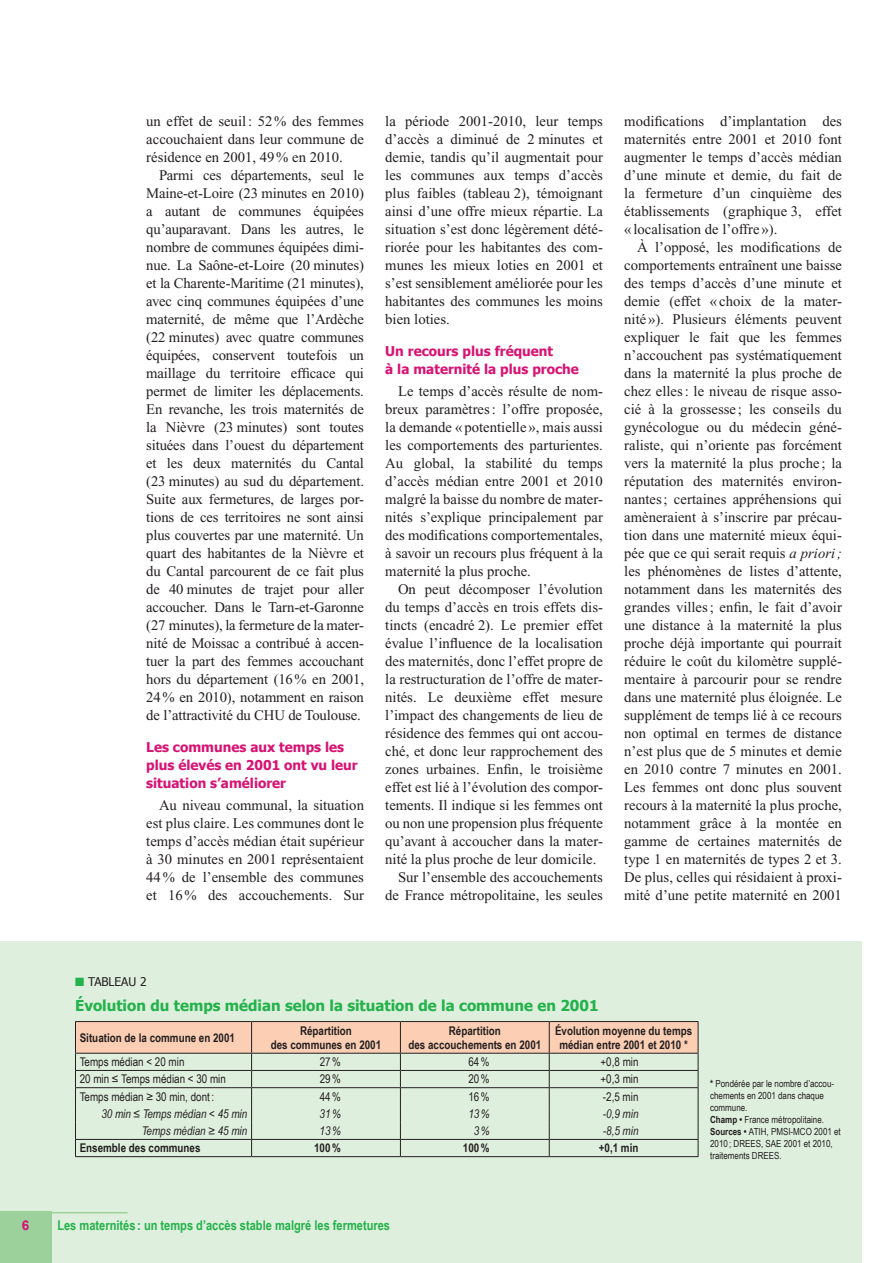
<style>
.page{position:relative;width:893px;height:1263px;background:#fff}
.page>*{position:absolute;margin:0;border:0;box-sizing:border-box;transform-origin:0 0}
.t1{font:700 15px "Tahoma";color:#23b24b}
.t2{font:14.7px/18px "Times New Roman";color:#231f20;text-align:justify}
.t3{font:700 13.5px/18px "Tahoma";color:#d81273}
.t4{font:700 13.5px "Arial Narrow";color:#23b24b}
.t5{font:700 13.5px "Arial";color:#d81273}
.t6{font:700 12px/14.4px "Arial Narrow";color:#231f20;text-align:center}
.t7{font:12px "Arial Narrow";color:#231f20}
.t8{font:italic 12px "Arial Narrow";color:#231f20}
.t9{font:12px "Tahoma";color:#231f20}
.t10{font:9.75px/12px "Arial Narrow";color:#231f20}
.s1{font-style:italic}
.s2{color:#23b24b}
.s3{font-weight:700}
</style>
<div class="page">
<div style="left:0;top:941px;width:861px;height:322px;background:#dfefdd"></div>
<div style="left:0;top:1212px;width:51px;height:51px;background:#9cd19c"></div>
<hr style="left:43px;top:1212px;width:85px;height:1px;background:#9cd19c">
<svg style="left:75px;top:1021px;width:624px;height:135px"></svg>
<hr style="left:75px;top:1156px;width:177px;height:1px;background:#231f20">
<hr style="left:252px;top:1156px;width:148px;height:1px;background:#231f20">
<hr style="left:400px;top:1156px;width:149px;height:1px;background:#231f20">
<hr style="left:549px;top:1156px;width:149px;height:1px;background:#231f20">
<p class="t2" style="left:146px;top:112px;width:219px">un effet de seuil : 52 % des femmes accouchaient dans leur commune de résidence en 2001, 49 % en 2010.</p>
<p class="t2" style="left:146px;top:166px;width:219px;text-indent:13px">Parmi ces départements, seul le Maine-et-Loire (23 minutes en 2010) a autant de communes équipées qu’auparavant. Dans les autres, le nombre de communes équipées dimi&shy;nue. La Saône-et-Loire (20 minutes) et la Charente-Maritime (21 minutes), avec cinq communes équipées d’une maternité, de même que l’Ardèche (22 minutes) avec quatre communes équipées, conservent toutefois un maillage du territoire efficace qui permet de limiter les déplacements.<br>En revanche, les trois maternités de la Nièvre (23 minutes) sont toutes situées dans l’ouest du département et les deux maternités du Cantal (23 minutes) au sud du département.<br>Suite aux fermetures, de larges por&shy;tions de ces territoires ne sont ainsi plus couvertes par une maternité. Un quart des habitantes de la Nièvre et du Cantal parcourent de ce fait plus de 40 minutes de trajet pour aller accoucher. Dans le Tarn-et-Garonne (27 minutes), la fermeture de la mater&shy;nité de Moissac a contribué à accen&shy;tuer la part des femmes accouchant hors du département (16% en 2001, 24% en 2010), notamment en raison de l’attractivité du CHU de Toulouse.</p>
<p class="t3" style="left:146px;top:737px;width:213px">Les communes aux temps les plus élevés en 2001 ont vu leur situation s’améliorer</p>
<p class="t2" style="left:146px;top:796px;width:219px;text-indent:13px">Au niveau communal, la situation est plus claire. Les communes dont le temps d’accès médian était supérieur à 30 minutes en 2001 représentaient 44 % de l’ensemble des communes et 16 % des accouchements. Sur</p>
<p class="t2" style="left:385px;top:112px;width:219px">la période 2001-2010, leur temps d’accès a diminué de 2 minutes et demie, tandis qu’il augmentait pour les communes aux temps d’accès plus faibles (tableau 2), témoignant ainsi d’une offre mieux répartie. La situation s’est donc légèrement dété&shy;riorée pour les habitantes des com&shy;munes les mieux loties en 2001 et s’est sensiblement améliorée pour les habitantes des communes les moins bien loties.</p>
<p class="t3" style="left:385px;top:341px;width:195px">Un recours plus fréquent<br>à la maternité la plus proche</p>
<p class="t2" style="left:385px;top:382px;width:219px;text-indent:13px">Le temps d’accès résulte de nom&shy;breux paramètres : l’offre proposée, la demande « potentielle », mais aussi les comportements des parturientes.<br>Au global, la stabilité du temps d’accès médian entre 2001 et 2010 malgré la baisse du nombre de mater&shy;nités s’explique principalement par des modifications comportementales, à savoir un recours plus fréquent à la maternité la plus proche.</p>
<p class="t2" style="left:398px;top:580px;width:206px">On peut décomposer l’évolution</p>
<p class="t2" style="left:385px;top:598px;width:219px">du temps d’accès en trois effets dis-</p>
<p class="t2" style="left:385px;top:616px;width:219px">tincts (encadré 2). Le premier effet</p>
<p class="t2" style="left:385px;top:634px;width:219px">évalue l’influence de la localisation</p>
<p class="t2" style="left:385px;top:652px;width:219px">des maternités, donc l’effet propre de</p>
<p class="t2" style="left:385px;top:670px;width:219px">la restructuration de l’offre de mater-</p>
<p class="t2" style="left:385px;top:688px;width:219px">nités. Le deuxième effet mesure</p>
<p class="t2" style="left:385px;top:706px;width:219px">l’impact des changements de lieu de</p>
<p class="t2" style="left:385px;top:724px;width:219px">résidence des femmes qui ont accou-</p>
<p class="t2" style="left:385px;top:742px;width:219px">ché, et donc leur rapprochement des</p>
<p class="t2" style="left:385px;top:760px;width:219px">zones urbaines. Enfin, le troisième</p>
<p class="t2" style="left:385px;top:778px;width:219px">effet est lié à l’évolution des compor-</p>
<p class="t2" style="left:385px;top:796px;width:219px">tements. Il indique si les femmes ont</p>
<p class="t2" style="left:385px;top:814px;width:219px">ou non une propension plus fréquente</p>
<p class="t2" style="left:385px;top:832px;width:219px">qu’avant à accoucher dans la mater-</p>
<p class="t2" style="left:385px;top:850px;width:213px">nité la plus proche de leur domicile.</p>
<p class="t2" style="left:398px;top:868px;width:206px">Sur l’ensemble des accouchements</p>
<p class="t2" style="left:385px;top:886px;width:219px">de France métropolitaine, les seules</p>
<p class="t2" style="left:624px;top:112px;width:219px">modifications d’implantation des maternités entre 2001 et 2010 font augmenter le temps d’accès médian d’une minute et demie, du fait de la fermeture d’un cinquième des établissements (graphique 3, effet « localisation de l’offre »).</p>
<p class="t2" style="left:624px;top:238px;width:219px;text-indent:13px">À l’opposé, les modifications de comportements entraînent une baisse des temps d’accès d’une minute et demie (effet « choix de la mater&shy;nité »). Plusieurs éléments peuvent expliquer le fait que les femmes n’accouchent pas systématiquement dans la maternité la plus proche de chez elles : le niveau de risque asso&shy;cié à la grossesse ; les conseils du gynécologue ou du médecin géné&shy;raliste, qui n’oriente pas forcément vers la maternité la plus proche ; la réputation des maternités environ&shy;nantes ; certaines appréhensions qui amèneraient à s’inscrire par précau&shy;tion dans une maternité mieux équi&shy;pée que ce qui serait requis <span class="s1">a priori ; </span>les phénomènes de listes d’attente, notamment dans les maternités des grandes villes ; enfin, le fait d’avoir une distance à la maternité la plus proche déjà importante qui pourrait réduire le coût du kilomètre supplé&shy;mentaire à parcourir pour se rendre dans une maternité plus éloignée. Le supplément de temps lié à ce recours non optimal en termes de distance n’est plus que de 5 minutes et demie en 2010 contre 7 minutes en 2001.<br>Les femmes ont donc plus souvent recours à la maternité la plus proche, notamment grâce à la montée en gamme de certaines maternités de type 1 en maternités de types 2 et 3.<br>De plus, celles qui résidaient à proxi&shy;mité d’une petite maternité en 2001</p>
<p class="t9" style="left:75px;top:974px;width:73px"><span class="s2">■</span> TABLEAU 2</p>
<p class="t1" style="left:75px;top:996px;width:525px">Évolution du temps médian selon la situation de la commune en 2001</p>
<p class="t6" style="left:80px;top:1030px;width:157px">Situation de la commune en 2001</p>
<p class="t6" style="left:271px;top:1022px;width:112px">Répartition<br>des communes en 2001</p>
<p class="t6" style="left:408px;top:1022px;width:134px">Répartition<br>des accouchements en 2001</p>
<p class="t6" style="left:555px;top:1022px;width:139px">Évolution moyenne du temps médian entre 2001 et 2010 *</p>
<p class="t7" style="left:80px;top:1053px;width:106px">Temps médian &lt; 20 min</p>
<p class="t7" style="left:320px;top:1053px;width:23px">27 %</p>
<p class="t7" style="left:468px;top:1053px;width:23px">64 %</p>
<p class="t7" style="left:600px;top:1053px;width:40px">+0,8 min</p>
<p class="t7" style="left:80px;top:1070px;width:148px">20 min ≤ Temps médian &lt; 30 min</p>
<p class="t7" style="left:320px;top:1070px;width:23px">29 %</p>
<p class="t7" style="left:468px;top:1070px;width:23px">20 %</p>
<p class="t7" style="left:600px;top:1070px;width:40px">+0,3 min</p>
<p class="t7" style="left:80px;top:1088px;width:136px">Temps médian ≥ 30 min, dont :</p>
<p class="t7" style="left:320px;top:1088px;width:23px">44 %</p>
<p class="t7" style="left:468px;top:1088px;width:23px">16 %</p>
<p class="t7" style="left:603px;top:1088px;width:37px">-2,5 min</p>
<p class="t8" style="left:101px;top:1105px;width:147px">30 min ≤ Temps médian &lt; 45 min</p>
<p class="t8" style="left:320px;top:1105px;width:23px">31 %</p>
<p class="t8" style="left:468px;top:1105px;width:23px">13 %</p>
<p class="t8" style="left:603px;top:1105px;width:37px">-0,9 min</p>
<p class="t8" style="left:142px;top:1122px;width:107px">Temps médian ≥ 45 min</p>
<p class="t8" style="left:320px;top:1122px;width:23px">13 %</p>
<p class="t8" style="left:474px;top:1122px;width:17px">3 %</p>
<p class="t8" style="left:603px;top:1122px;width:37px">-8,5 min</p>
<p class="t6" style="left:80px;top:1140px;width:122px">ensemble des communes</p>
<p class="t6" style="left:314px;top:1140px;width:28px">100 %</p>
<p class="t6" style="left:463px;top:1140px;width:28px">100 %</p>
<p class="t6" style="left:599px;top:1140px;width:41px">+0,1 min</p>
<p class="t10" style="left:710px;top:1077px;width:132px"><span class="s3">*</span> Pondérée par le nombre d’accou&shy;chements en 2001 dans chaque commune.<br><span class="s3">Champ •</span> France métropolitaine.<br><span class="s3">Sources •</span> ATIH, PMSI-MCO 2001 et<br>2010 ; DREES, SAE 2001 et 2010, traitements DREES.</p>
<p class="t5" style="left:22px;top:1217px;width:9px">6</p>
<p class="t4" style="left:57px;top:1215px;width:334px">Les maternités : un temps d’accès stable malgré les fermetures</p>
</div>
